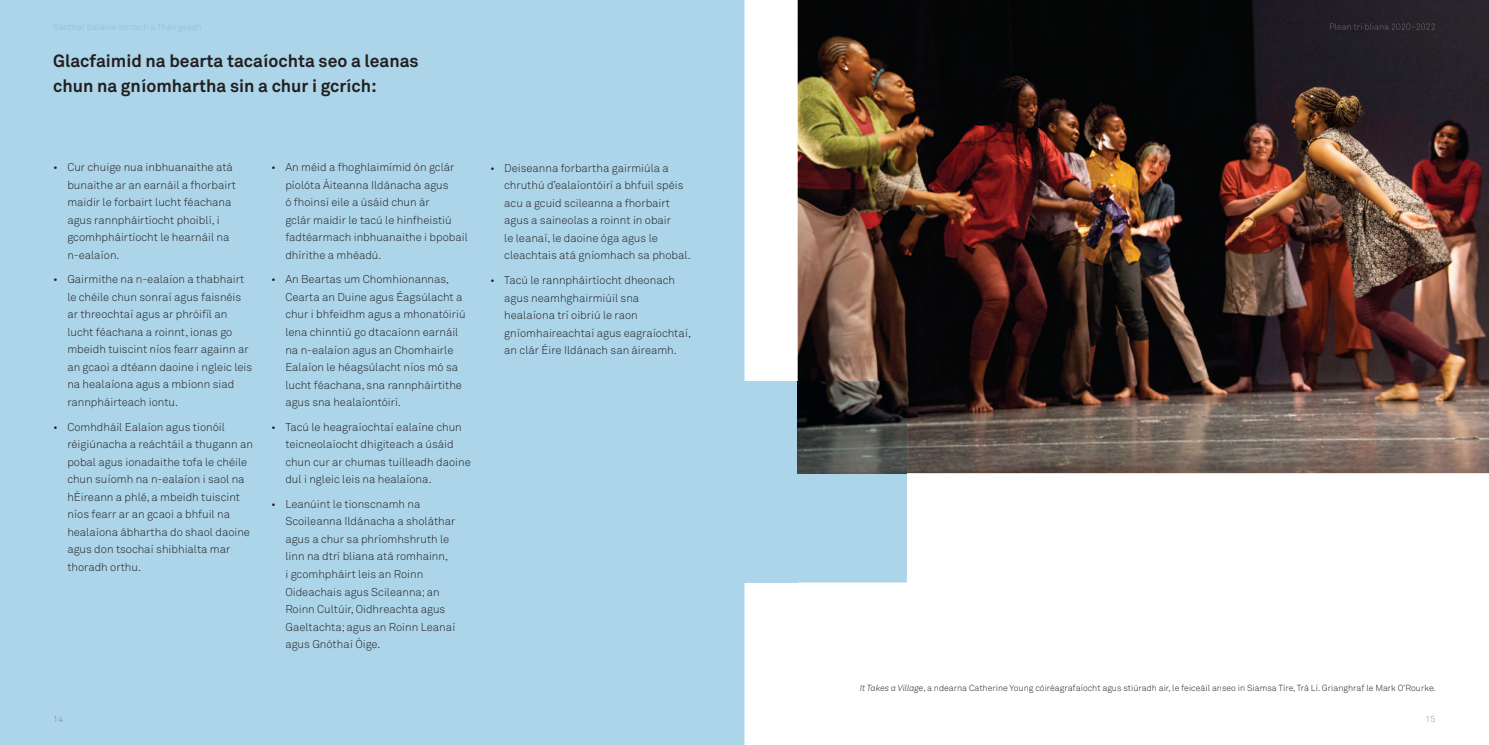
<style>
.page{position:relative;width:1489px;height:745px;background:#fff}
.page>*{position:absolute;margin:0;border:0;box-sizing:border-box;transform-origin:0 0}
.t1{font:700 17.5px/25px "Akkurat";color:#231f20}
.t2{font:300 11.25px/17.5px "Akkurat";color:#231f20}
.t3{font:300 8.75px "Akkurat";color:#231f20}
.t4{font:300 8.75px "Akkurat";color:#939598}
.t5{font:300 8.75px "Akkurat";color:#7b8991}
.s1{font-style:italic}
</style>
<div class="page">
<img style="left:797px;top:0;width:691px;height:473px">
<div style="left:0;top:0;width:744px;height:744px;background:#acd5e9"></div>
<div style="left:54px;top:23px;width:147px;height:9px;background:#acd5e9"></div>
<div style="left:744px;top:381px;width:53px;height:201px;background:#acd5e9"></div>
<div style="left:797px;top:473px;width:109px;height:109px;background:#acd5e9"></div>
<img style="left:797px;top:381px;width:109px;height:92px">
<div style="left:54px;top:715px;width:9px;height:6px;background:#acd5e9"></div>
<img style="left:1329px;top:23px;width:106px;height:7px">
<h1 class="t1" style="left:53px;top:48px;width:367px">Glacfaimid na bearta tacaíochta seo a leanas chun na gníomhartha sin a chur i gcrích:</h1>
<p class="t2" style="left:67px;top:158px;width:170px;text-indent:-14px">• Cur chuige nua inbhuanaithe atá bunaithe ar an earnáil a fhorbairt maidir le forbairt lucht féachana agus rannpháirtíocht phoiblí, i gcomhpháirtíocht le hearnáil na n-ealaíon.</p>
<p class="t2" style="left:67px;top:271px;width:186px;text-indent:-14px">• Gairmithe na n-ealaíon a thabhairt le chéile chun sonraí agus faisnéis ar threochtaí agus ar phróifíl an lucht féachana a roinnt, ionas go mbeidh tuiscint níos fearr againn ar an gcaoi a dtéann daoine i ngleic leis na healaíona agus a mbíonn siad rannpháirteach iontu.</p>
<p class="t2" style="left:67px;top:418px;width:187px;text-indent:-14px">• Comhdháil Ealaíon agus tionóil réigiúnacha a reáchtáil a thugann an pobal agus ionadaithe tofa le chéile chun suíomh na n-ealaíon i saol na hÉireann a phlé, a mbeidh tuiscint níos fearr ar an gcaoi a bhfuil na healaíona ábhartha do shaol daoine agus don tsochaí shibhialta mar thoradh orthu.</p>
<p class="t2" style="left:285px;top:159px;width:184px;text-indent:-14px">• An méid a fhoghlaimímid ón gclár píolóta Áiteanna Ildánacha agus<br>ó fhoinsí eile a úsáid chun ár<br>gclár maidir le tacú le hinfheistiú fadtéarmach inbhuanaithe i bpobail dhírithe a mhéadú.</p>
<p class="t2" style="left:285px;top:271px;width:182px;text-indent:-14px">• An Beartas um Chomhionannas,<br>Cearta an Duine agus Éagsúlacht a chur i bhfeidhm agus a mhonatóiriú lena chinntiú go dtacaíonn earnáil na n-ealaíon agus an Chomhairle<br>Ealaíon le héagsúlacht níos mó sa lucht féachana, sna rannpháirtithe agus sna healaíontóirí.</p>
<p class="t2" style="left:285px;top:418px;width:187px;text-indent:-14px">• Tacú le heagraíochtaí ealaíne chun teicneolaíocht dhigiteach a úsáid chun cur ar chumas tuilleadh daoine dul i ngleic leis na healaíona.</p>
<p class="t2" style="left:285px;top:495px;width:171px;text-indent:-14px">• Leanúint le tionscnamh na<br>Scoileanna Ildánacha a sholáthar agus a chur sa phríomhshruth le linn na dtrí bliana atá romhainn,<br>i gcomhpháirt leis an Roinn<br>Oideachais agus Scileanna; an<br>Roinn Cultúir, Oidhreachta agus<br>Gaeltachta; agus an Roinn Leanaí agus Gnóthaí Óige.</p>
<p class="t2" style="left:504px;top:159px;width:188px;text-indent:-14px">• Deiseanna forbartha gairmiúla a chruthú d’ealaíontóirí a bhfuil spéis acu a gcuid scileanna a fhorbairt agus a saineolas a roinnt in obair<br>le leanaí, le daoine óga agus le cleachtais atá gníomhach sa phobal.</p>
<p class="t2" style="left:504px;top:271px;width:188px;text-indent:-14px">• Tacú le rannpháirtíocht dheonach agus neamhghairmiúil sna healaíona trí oibriú le raon gníomhaireachtaí agus eagraíochtaí, an clár Éire Ildánach san áireamh.</p>
<p class="t5" style="left:53px;top:712px;width:11px">14</p>
<p class="t3" style="left:859px;top:682px;width:577px"><span class="s1">It Takes a Village</span>, a ndearna Catherine Young cóiréagrafaíocht agus stiúradh air, le feiceáil anseo in Siamsa Tíre, Trá Lí. Grianghraf le Mark O’Rourke.</p>
<p class="t4" style="left:1425px;top:712px;width:11px">15</p>
</div>
